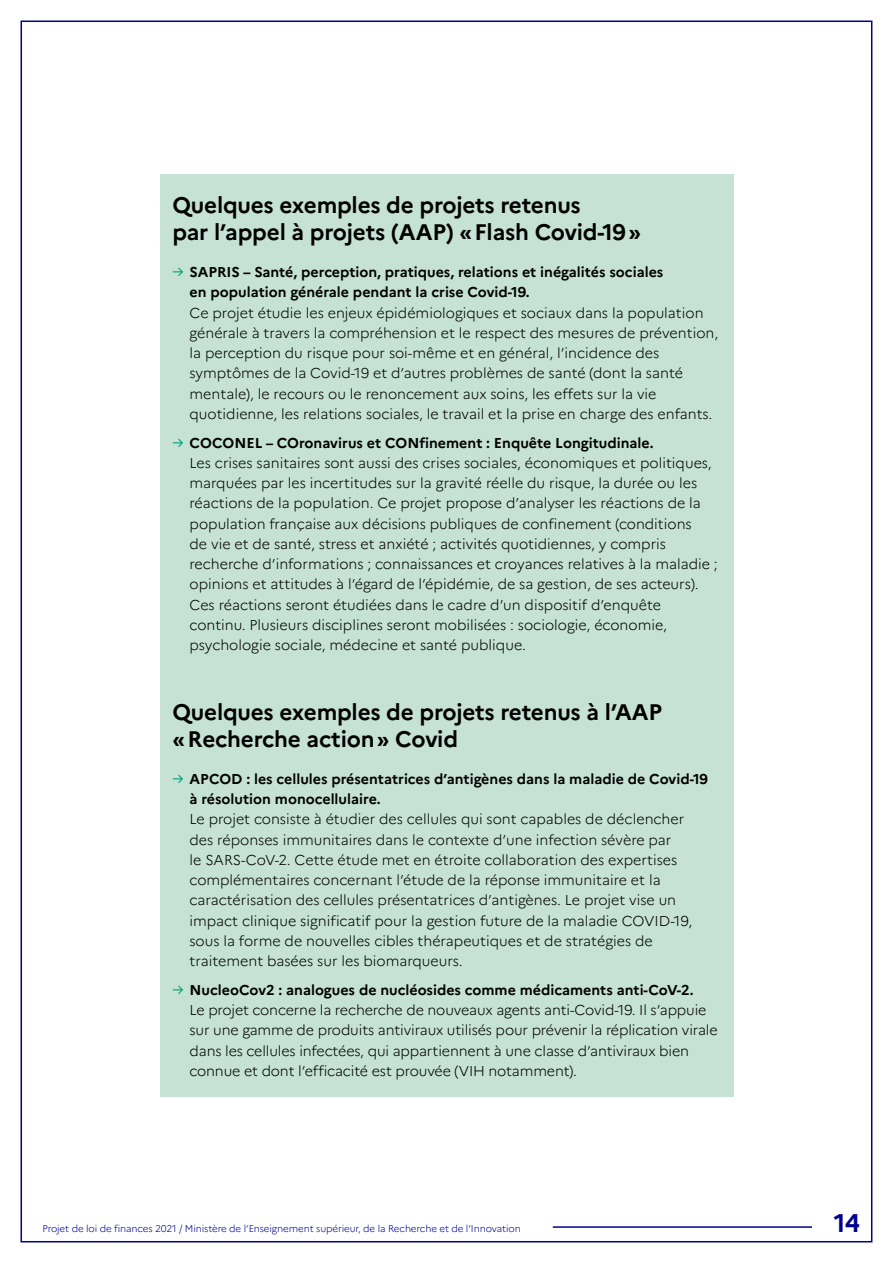
<style>
.page{position:relative;width:893px;height:1263px;background:#fff}
.page>*{position:absolute;margin:0;border:0;box-sizing:border-box;transform-origin:0 0}
.t1{font:700 25.5px "Marianne";color:#000091}
.t2{font:700 22.5px/27px "Marianne";letter-spacing:-.01em;color:#000}
.t3{font:300 14.25px/20.2px "Marianne";color:#000}
.t4{font:700 14.25px/20.2px "Marianne";color:#000}
.t5{font:300 9.75px "Marianne";letter-spacing:-.01em;color:#000091}
.s1{font-weight:400;color:#00a07a}
.s2{font-weight:700}
</style>
<div class="page">
<hr style="left:553px;top:1226px;width:259px;height:2px;background:#000091">
<div style="left:160px;top:175px;width:573px;height:922px;background:#c5e2d5"></div>
<h2 class="t2" style="left:173px;top:191px;width:470px">Quelques exemples de projets retenus<br>par l’appel à projets (AAP) «Flash Covid-19»</h2>
<p class="t4" style="left:190px;top:262px;width:475px;text-indent:-17px"><span class="s1">→</span> SAPRIS – Santé, perception, pratiques, relations et inégalités sociales en population générale pendant la crise Covid-19.</p>
<p class="t3" style="left:190px;top:302px;width:530px">Ce projet étudie les enjeux épidémiologiques et sociaux dans la population générale à travers la compréhension et le respect des mesures de prévention, la perception du risque pour soi-même et en général, l’incidence des symptômes de la Covid-19 et d’autres problèmes de santé (dont la santé mentale), le recours ou le renoncement aux soins, les effets sur la vie quotidienne, les relations sociales, le travail et la prise en charge des enfants.</p>
<p class="t3" style="left:190px;top:432px;width:530px;text-indent:-17px"><span class="s1">→</span> <span class="s2">COCONEL – COronavirus et CONfinement : Enquête Longitudinale.<br></span>Les crises sanitaires sont aussi des crises sociales, économiques et politiques, marquées par les incertitudes sur la gravité réelle du risque, la durée ou les réactions de la population. Ce projet propose d’analyser les réactions de la population française aux décisions publiques de confinement (conditions<br>de vie et de santé, stress et anxiété ; activités quotidiennes, y compris recherche d’informations ; connaissances et croyances relatives à la maladie ; opinions et attitudes à l’égard de l’épidémie, de sa gestion, de ses acteurs).<br>Ces réactions seront étudiées dans le cadre d’un dispositif d’enquête continu. Plusieurs disciplines seront mobilisées : sociologie, économie, psychologie sociale, médecine et santé publique.</p>
<h2 class="t2" style="left:173px;top:698px;width:491px">Quelques exemples de projets retenus à l’AAP «Recherche action» Covid</h2>
<p class="t4" style="left:190px;top:769px;width:520px;text-indent:-17px"><span class="s1">→</span> APCOD : les cellules présentatrices d’antigènes dans la maladie de Covid-19 à résolution monocellulaire.</p>
<p class="t3" style="left:190px;top:809px;width:504px">Le projet consiste à étudier des cellules qui sont capables de déclencher des réponses immunitaires dans le contexte d’une infection sévère par<br>le SARS-CoV-2. Cette étude met en étroite collaboration des expertises complémentaires concernant l’étude de la réponse immunitaire et la caractérisation des cellules présentatrices d’antigènes. Le projet vise un impact clinique significatif pour la gestion future de la maladie COVID-19, sous la forme de nouvelles cibles thérapeutiques et de stratégies de traitement basées sur les biomarqueurs.</p>
<p class="t3" style="left:190px;top:980px;width:530px;text-indent:-17px"><span class="s1">→</span> <span class="s2">NucleoCov2 : analogues de nucléosides comme médicaments anti-CoV-2.<br></span>Le projet concerne la recherche de nouveaux agents anti-Covid-19. Il s’appuie sur une gamme de produits antiviraux utilisés pour prévenir la réplication virale dans les cellules infectées, qui appartiennent à une classe d’antiviraux bien connue et dont l’efficacité est prouvée (VIH notamment).</p>
<p class="t5" style="left:43px;top:1223px;width:480px">Projet de loi de finances 2021 / Ministère de l’Enseignement supérieur, de la Recherche et de l’Innovation</p>
<h1 class="t1" style="left:834px;top:1207px;width:28px">14</h1>
</div>
